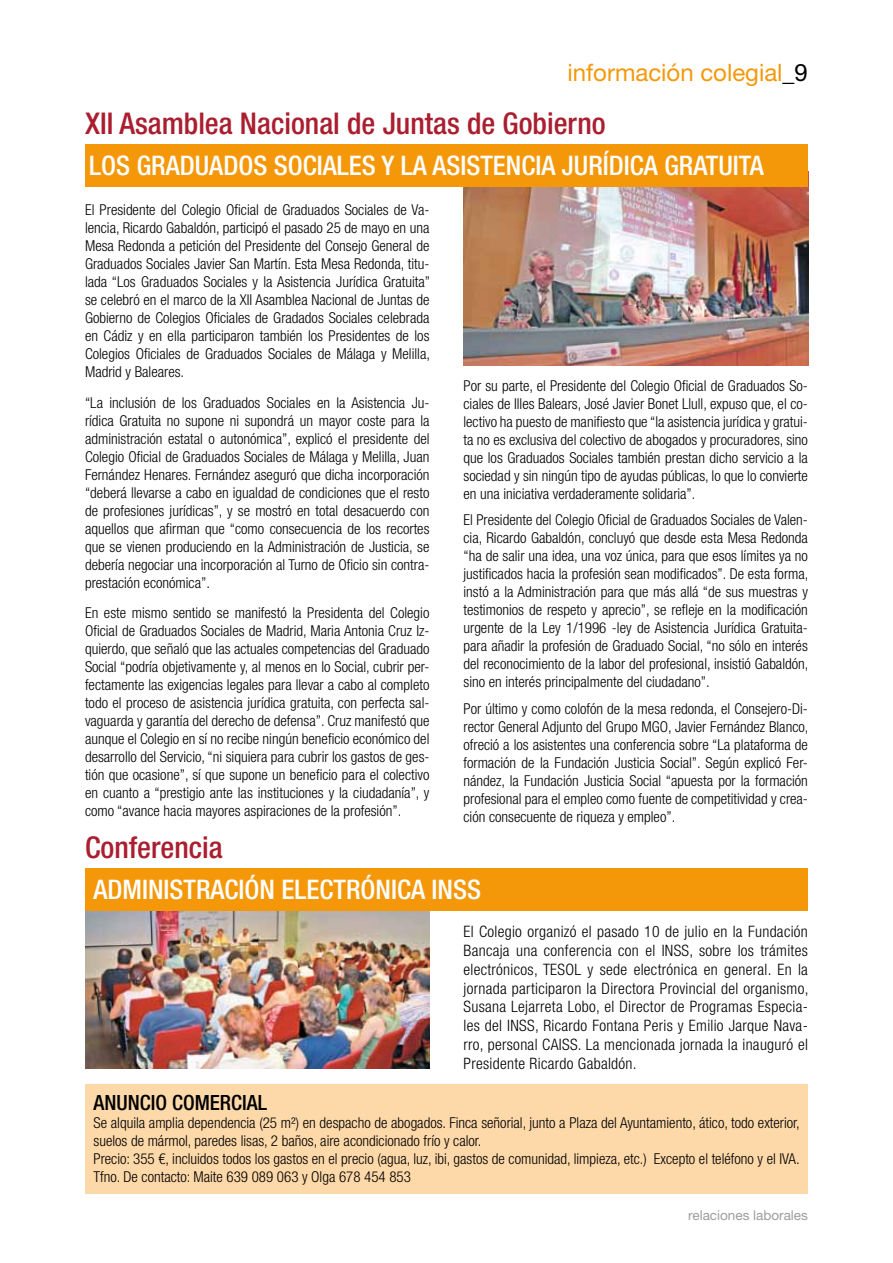
<style>
.page{position:relative;width:893px;height:1263px;background:#fff}
.page>*{position:absolute;margin:0;border:0;box-sizing:border-box;transform-origin:0 0}
.t1{font:500 condensed 30px "Helvetica Neue LT Std";color:#aa1e2f}
.t2{font:500 condensed 27px "Helvetica Neue LT Std";color:#fff}
.t3{font:24px "Helvetica Neue LT Std";color:#f4980a}
.t4{font:500 condensed 21px "Helvetica Neue LT Std";color:#000}
.t5{font:300 condensed 15.75px/18.9px "Helvetica Neue LT Std";letter-spacing:.02em;color:#000;text-align:justify}
.t6{font:300 condensed 15px/18px "Helvetica Neue LT Std";color:#000;text-align:justify}
.t7{font:13.5px "Helvetica Neue LT Std";color:#9d9d9c}
.s1{color:#000}
</style>
<div class="page">
<img style="left:463px;top:187px;width:345px;height:179px">
<div style="left:85px;top:1084px;width:723px;height:109px;background:#fdd8a9"></div>
<div style="left:85px;top:145px;width:723px;height:42px;background:#f4980a"></div>
<img style="left:85px;top:911px;width:344px;height:158px">
<div style="left:85px;top:868px;width:723px;height:43px;background:#f4980a"></div>
<h3 class="t3" style="left:567px;top:58px;width:242px">información colegial<span class="s1">_9</span></h3>
<h1 class="t1" style="left:85px;top:105px;width:522px">XII Asamblea Nacional de Juntas de Gobierno</h1>
<h2 class="t2" style="left:89px;top:150px;width:676px">LOS GRADUADOS SOCIALES Y LA ASISTENCIA JURÍDICA GRATUITA</h2>
<p class="t6" style="left:85px;top:200px;width:346px">El Presidente del Colegio Oficial de Graduados Sociales de Va&shy;lencia, Ricardo Gabaldón, participó el pasado 25 de mayo en una Mesa Redonda a petición del Presidente del Consejo General de Graduados Sociales Javier San Martín. Esta Mesa Redonda, titu&shy;lada “Los Graduados Sociales y la Asistencia Jurídica Gratuita” se celebró en el marco de la XII Asamblea Nacional de Juntas de Gobierno de Colegios Oficiales de Gradados Sociales celebrada en Cádiz y en ella participaron también los Presidentes de los Colegios Oficiales de Graduados Sociales de Málaga y Melilla, Madrid y Baleares.</p>
<p class="t6" style="left:85px;top:393px;width:346px">“La inclusión de los Graduados Sociales en la Asistencia Ju&shy;rídica Gratuita no supone ni supondrá un mayor coste para la administración estatal o autonómica”, explicó el presidente del Colegio Oficial de Graduados Sociales de Málaga y Melilla, Juan Fernández Henares. Fernández aseguró que dicha incorporación “deberá llevarse a cabo en igualdad de condiciones que el resto de profesiones jurídicas”, y se mostró en total desacuerdo con aquellos que afirman que “como consecuencia de los recortes que se vienen produciendo en la Administración de Justicia, se debería negociar una incorporación al Turno de Oficio sin contra&shy;prestación económica”.</p>
<p class="t6" style="left:85px;top:604px;width:346px">En este mismo sentido se manifestó la Presidenta del Colegio Oficial de Graduados Sociales de Madrid, Maria Antonia Cruz Iz&shy;quierdo, que señaló que las actuales competencias del Graduado Social “podría objetivamente y, al menos en lo Social, cubrir per&shy;fectamente las exigencias legales para llevar a cabo al completo todo el proceso de asistencia jurídica gratuita, con perfecta sal&shy;vaguarda y garantía del derecho de defensa”. Cruz manifestó que aunque el Colegio en sí no recibe ningún beneficio económico del desarrollo del Servicio, “ni siquiera para cubrir los gastos de ges&shy;tión que ocasione”, sí que supone un beneficio para el colectivo en cuanto a “prestigio ante las instituciones y la ciudadanía”, y como “avance hacia mayores aspiraciones de la profesión”.</p>
<p class="t6" style="left:463px;top:376px;width:346px">Por su parte, el Presidente del Colegio Oficial de Graduados So&shy;ciales de Illes Balears, José Javier Bonet Llull, expuso que, el co&shy;lectivo ha puesto de manifiesto que “la asistencia jurídica y gratui&shy;ta no es exclusiva del colectivo de abogados y procuradores, sino que los Graduados Sociales también prestan dicho servicio a la sociedad y sin ningún tipo de ayudas públicas, lo que lo convierte en una iniciativa verdaderamente solidaria”.</p>
<p class="t6" style="left:463px;top:511px;width:346px">El Presidente del Colegio Oficial de Graduados Sociales de Valen&shy;cia, Ricardo Gabaldón, concluyó que desde esta Mesa Redonda “ha de salir una idea, una voz única, para que esos límites ya no justificados hacia la profesión sean modificados”. De esta forma, instó a la Administración para que más allá “de sus muestras y testimonios de respeto y aprecio”, se refleje en la modificación urgente de la Ley 1/1996 -ley de Asistencia Jurídica Gratuita&shy;para añadir la profesión de Graduado Social, “no sólo en interés del reconocimiento de la labor del profesional, insistió Gabaldón, sino en interés principalmente del ciudadano”.</p>
<p class="t6" style="left:463px;top:699px;width:346px">Por último y como colofón de la mesa redonda, el Consejero-Di&shy;rector General Adjunto del Grupo MGO, Javier Fernández Blanco, ofreció a los asistentes una conferencia sobre “La plataforma de formación de la Fundación Justicia Social”. Según explicó Fer&shy;nández, la Fundación Justicia Social “apuesta por la formación profesional para el empleo como fuente de competitividad y crea&shy;ción consecuente de riqueza y empleo”.</p>
<h1 class="t1" style="left:85px;top:829px;width:139px">Conferencia</h1>
<h2 class="t2" style="left:94px;top:873px;width:14px">administraci</h2>
<h2 class="t2" style="left:245px;top:873px;width:51px">ón electr</h2>
<h2 class="t2" style="left:361px;top:873px;width:29px">ónica</h2>
<h2 class="t2" style="left:432px;top:873px;width:13px">inss</h2>
<p class="t5" style="left:463px;top:922px;width:346px">El Colegio organizó el pasado 10 de julio en la Fundación Bancaja una conferencia con el INSS, sobre los trámites electrónicos, TESOL y sede electrónica en general. En la jornada participaron la Directora Provincial del organismo, Susana Lejarreta Lobo, el Director de Programas Especia&shy;les del INSS, Ricardo Fontana Peris y Emilio Jarque Nava&shy;rro, personal CAISS. La mencionada jornada la inauguró el Presidente Ricardo Gabaldón.</p>
<h3 class="t4" style="left:94px;top:1090px;width:175px">ANUNCIO COMERCIAL</h3>
<p class="t6" style="left:94px;top:1114px;width:708px;text-align:left">Se alquila amplia dependencia (25 m²) en despacho de abogados. Finca señorial, junto a Plaza del Ayuntamiento, ático, todo exterior, suelos de mármol, paredes lisas, 2 baños, aire acondicionado frío y calor.<br>Precio: 355 €, incluidos todos los gastos en el precio (agua, luz, ibi, gastos de comunidad, limpieza, etc.) Excepto el teléfono y el Iva.<br>Tfno. De contacto: Maite 639 089 063 y Olga 678 454 853</p>
<p class="t7" style="left:688px;top:1207px;width:121px">relaciones laborales</p>
</div>
